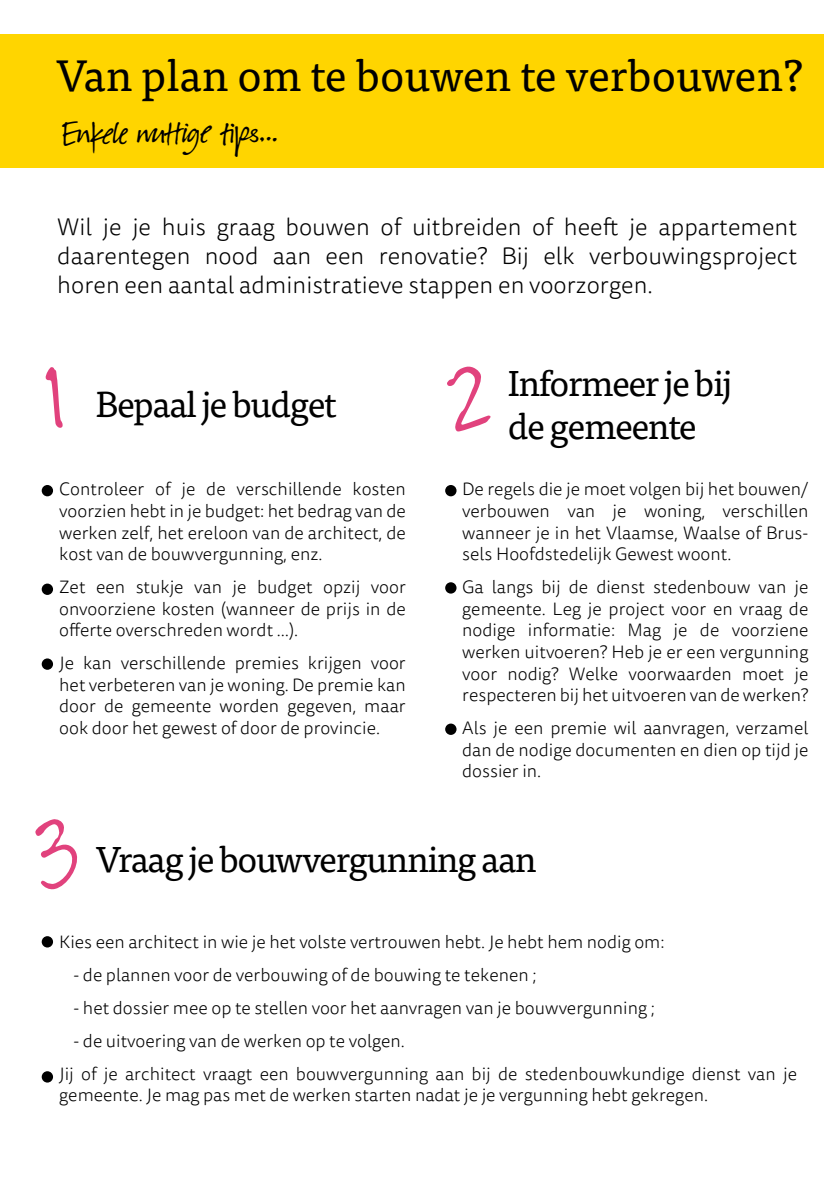
<style>
.page{position:relative;width:840px;height:1191px;background:#fff}
.page>*{position:absolute;margin:0;border:0;box-sizing:border-box;transform-origin:0 0}
.t1{font:44px "Tisa OT";color:#000}
.t2{font:42px "Suomi Hand Script";color:#000}
.t3{font:36px/43.2px "Tisa OT";letter-spacing:-.04em;color:#000}
.t4{font:300 24px/28.8px "Tisa Sans OT";color:#000;text-align:justify}
.t5{font:300 18px/21.6px "Tisa Sans OT";color:#000;text-align:justify}
</style>
<div class="page">
<div style="left:0;top:35px;width:822px;height:133px;background:#ffd500"></div>
<div style="left:42px;top:485px;width:11px;height:11px;background:#000;border-radius:50%"></div>
<div style="left:42px;top:583px;width:11px;height:12px;background:#000;border-radius:50%"></div>
<div style="left:42px;top:658px;width:11px;height:12px;background:#000;border-radius:50%"></div>
<div style="left:445px;top:485px;width:11px;height:11px;background:#000;border-radius:50%"></div>
<div style="left:445px;top:582px;width:11px;height:11px;background:#000;border-radius:50%"></div>
<div style="left:445px;top:723px;width:11px;height:12px;background:#000;border-radius:50%"></div>
<div style="left:42px;top:936px;width:11px;height:11px;background:#000;border-radius:50%"></div>
<div style="left:42px;top:1071px;width:11px;height:11px;background:#000;border-radius:50%"></div>
<h1 class="t1" style="left:56px;top:49px;width:747px">Van plan om te bouwen te verbouwen?</h1>
<h2 class="t2" style="left:62px;top:110px;width:217px">Enkele nuttige tips…</h2>
<h3 class="t4" style="left:57px;top:214px;width:740px">Wil je je huis graag bouwen of uitbreiden of heeft je appartement daarentegen nood aan een renovatie? Bij elk verbouwingsproject horen een aantal administratieve stappen en voorzorgen.</h3>
<h3 class="t3" style="left:96px;top:383px;width:242px">Bepaal je budget</h3>
<p class="t5" style="left:59px;top:479px;width:348px">Controleer of je de verschillende kosten voorzien hebt in je budget: het bedrag van de werken zelf, het ereloon van de architect, de kost van de bouwvergunning, enz.</p>
<p class="t5" style="left:59px;top:577px;width:348px">Zet een stukje van je budget opzij voor onvoorziene kosten (wanneer de prijs in de offerte overschreden wordt …).</p>
<p class="t5" style="left:59px;top:653px;width:348px">Je kan verschillende premies krijgen voor het verbeteren van je woning. De premie kan door de gemeente worden gegeven, maar ook door het gewest of door de provincie.</p>
<h3 class="t3" style="left:507px;top:362px;width:226px">Informeer je bij de gemeente</h3>
<p class="t5" style="left:462px;top:479px;width:347px">De regels die je moet volgen bij het bouwen/ verbouwen van je woning, verschillen wanneer je in het Vlaamse, Waalse of Brus&shy;sels Hoofdstedelijk Gewest woont.</p>
<p class="t5" style="left:462px;top:577px;width:347px">Ga langs bij de dienst stedenbouw van je gemeente. Leg je project voor en vraag de nodige informatie: Mag je de voorziene werken uitvoeren? Heb je er een vergunning voor nodig? Welke voorwaarden moet je respecteren bij het uitvoeren van de werken?</p>
<p class="t5" style="left:462px;top:718px;width:347px">Als je een premie wil aanvragen, verzamel dan de nodige documenten en dien op tijd je dossier in.</p>
<h3 class="t3" style="left:96px;top:837px;width:442px">Vraag je bouwvergunning aan</h3>
<p class="t5" style="left:59px;top:932px;width:606px">Kies een architect in wie je het volste vertrouwen hebt. Je hebt hem nodig om:</p>
<p class="t5" style="left:73px;top:965px;width:464px">- de plannen voor de verbouwing of de bouwing te tekenen ;</p>
<p class="t5" style="left:73px;top:998px;width:582px">- het dossier mee op te stellen voor het aanvragen van je bouwvergunning ;</p>
<p class="t5" style="left:59px;top:1025px;width:739px;line-height:33px;text-indent:14px">- de uitvoering van de werken op te volgen.<br>Jij of je architect vraagt een bouwvergunning aan bij de stedenbouwkundige dienst van je</p>
<p class="t5" style="left:59px;top:1085px;width:650px">gemeente. Je mag pas met de werken starten nadat je je vergunning hebt gekregen.</p>
</div>
